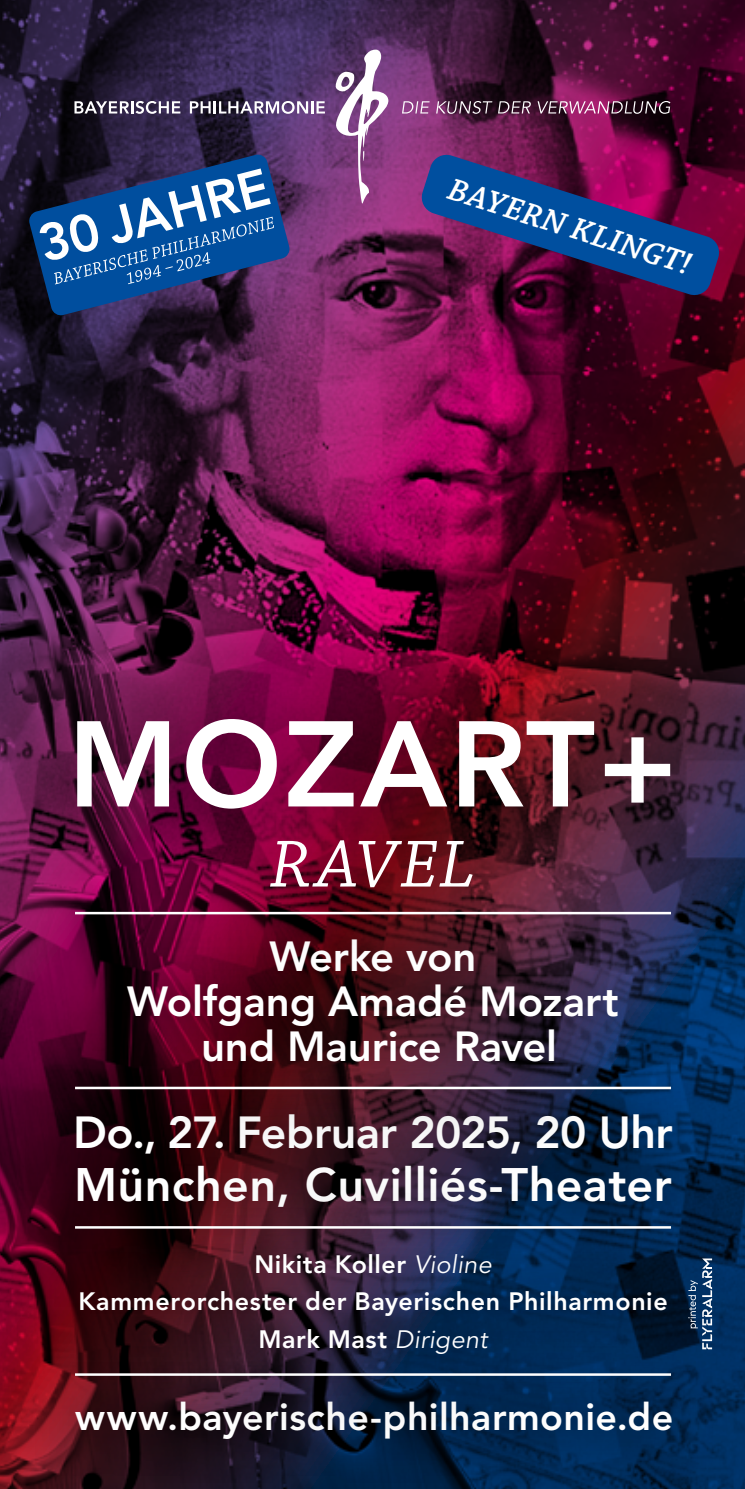
<style>
.page{position:relative;width:745px;height:1489px;background:#fff}
.page>*{position:absolute;margin:0;border:0;box-sizing:border-box;transform-origin:0 0}
.t1{font:800 120.5px "Avenir LT Std";letter-spacing:.02em;color:#fff}
.t2{font:italic 70px "Chaparral Pro";letter-spacing:.035em;color:#fff}
.t3{font:800 46.5px "Avenir LT Std";letter-spacing:.01em;color:#fff}
.t4{font:800 44.5px "Avenir LT Std";letter-spacing:-.015em;color:#fff}
.t5{font:800 41.75px/45px "Avenir LT Std";letter-spacing:-.005em;color:#fff;text-align:center}
.t6{font:800 37.5px "Avenir LT Std";letter-spacing:.01em;color:#fff}
.t7{font:italic 600 32.75px "Chaparral Pro";color:#fff}
.t8{font:800 25px/37.5px "Avenir LT Std";letter-spacing:.025em;color:#fff;text-align:center}
.s1{font-weight:400;font-style:italic}
</style>
<div class="page">
<img style="left:0;top:0;width:744px;height:1000px">
<div style="left:0;top:1289px;width:744px;height:199px;background:#000;opacity:.8"></div>
<div style="left:29px;top:1352px;width:690px;height:133px;background:#000;opacity:.85"></div>
<div style="left:0;top:1000px;width:744px;height:318px;background:#000;opacity:.8"></div>
<div style="left:0;top:1141px;width:744px;height:322px;background:#000;opacity:.8"></div>
<div style="left:32px;top:1206px;width:679px;height:193px;background:#000;opacity:.85"></div>
<div style="left:26px;top:828px;width:691px;height:352px;background:#000;opacity:.8"></div>
<div style="left:81px;top:892px;width:583px;height:220px;background:#000;opacity:.85"></div>
<div style="left:0;top:626px;width:744px;height:351px;background:#000;opacity:.8"></div>
<svg style="left:28px;top:154px;width:262px;height:162px;background:#2f4f84"></svg>
<svg style="left:408px;top:98px;width:323px;height:253px;background:#4c1a52"></svg>
<svg style="left:688px;top:1258px;width:23px;height:91px;background:#325479"></svg>
<hr style="left:75px;top:1086px;width:595px;height:3px;background:#fff">
<hr style="left:75px;top:911px;width:595px;height:3px;background:#fff">
<hr style="left:75px;top:1225px;width:595px;height:3px;background:#fff">
<hr style="left:75px;top:1373px;width:595px;height:2px;background:#fff">
<svg style="left:335px;top:50px;width:53px;height:154px"></svg>
<svg style="left:74px;top:101px;width:106px;height:13px"></svg>
<svg style="left:190px;top:101px;width:135px;height:13px"></svg>
<svg style="left:402px;top:101px;width:27px;height:12px"></svg>
<svg style="left:436px;top:101px;width:94px;height:13px"></svg>
<svg style="left:537px;top:101px;width:133px;height:13px;background:#7b4b67"></svg>
<h3 class="t7" style="left:455px;top:170px;width:254px;rotate:18deg">BAYERN KLINGT!</h3>
<h1 class="t1" style="left:67px;top:693px;width:611px">MOZART+</h1>
<h2 class="t2" style="left:269px;top:825px;width:207px">RAVEL</h2>
<h3 class="t5" style="left:127px;top:934px;width:492px">Werke von<br>Wolfgang Amadé Mozart und Maurice Ravel</h3>
<h3 class="t4" style="left:73px;top:1106px;width:601px">Do., 27. Februar 2025, 20 Uhr</h3>
<h3 class="t3" style="left:74px;top:1156px;width:599px">München, Cuvilliés-Theater</h3>
<p class="t8" style="left:78px;top:1245px;width:590px">Nikita Koller <span class="s1">Violine<br></span>Kammerorchester der Bayerischen Philharmonie<br>Mark Mast <span class="s1">Dirigent</span></p>
<h3 class="t6" style="left:75px;top:1394px;width:599px">www.bayerische-philharmonie.de</h3>
</div>
